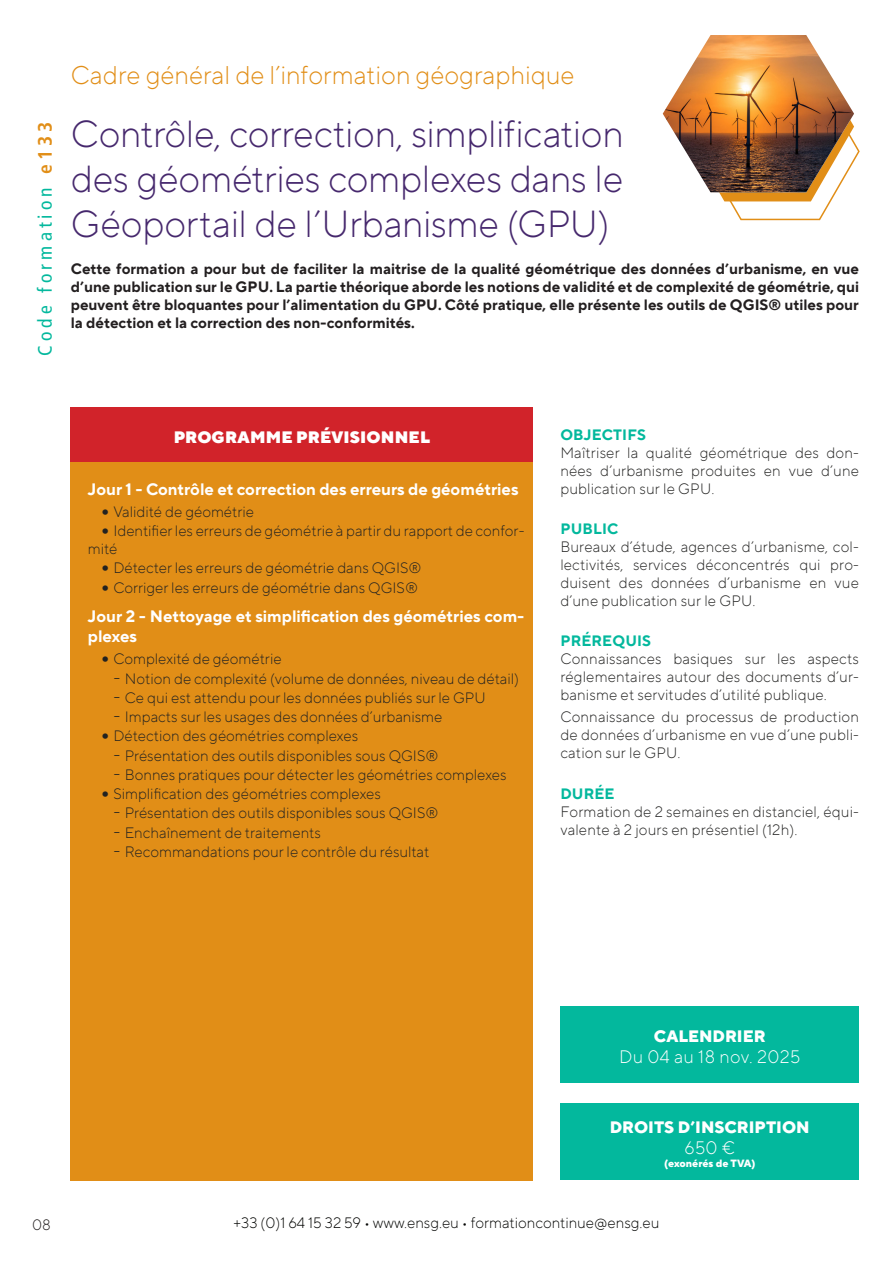
<style>
.page{position:relative;width:893px;height:1263px;background:#fff}
.page>*{position:absolute;margin:0;border:0;box-sizing:border-box;transform-origin:0 0}
.Titre_formation{font:300 37.5px/45px "TT Norms Pro";letter-spacing:-.01em;color:#46286d;text-align:justify}
.Rubrique_SIG_Projet{font:300 25.5px "TT Norms Pro";color:#e18e17}
.Code_formation{font:condensed 19.5px "Frutiger LT Std";letter-spacing:.21em;color:#03b89d}
.Dates_Prix{font:300 18px "TT Norms Pro";letter-spacing:.02em;color:#fff}
.Programme_Titre_Intérieur{font:700 16.5px/19.8px "TT Norms Pro";color:#fff}
.Calendrier_Droits_Titre{font:800 16.5px "TT Norms Pro";color:#fff}
.Programme_prévisionnel_TITRE{font:900 16.5px "TT Norms Pro";letter-spacing:.01em;color:#fff}
.Droite_texte{font:300 15px/18px "TT Norms Pro";color:#222221;text-align:justify}
.Chapo{font:700 15px/18px "TT Norms Pro";color:#231f20;text-align:justify}
.Bas_de_page{font:300 15px "TT Norms Pro";color:#040503}
.Droite_Titre{font:700 15px "TT Norms Pro";letter-spacing:.01em;color:#03b89d}
.t1{font:300 15px "TT Norms Pro";color:#231f20}
.t2{font:800 10.5px "TT Norms Pro";color:#fff}
.s1{font-weight:700;color:#e18e17}
.s2{font-weight:900;font-size:18px}
.s3{font-size:18px}
</style>
<div class="page">
<svg style="left:710px;top:141px;width:150px;height:80px"></svg>
<img style="left:663px;top:35px;width:191px;height:157px">
<svg style="left:419px;top:1180px;width:114px;height:1px"></svg>
<div style="left:71px;top:462px;width:462px;height:718px;background:#e18e17"></div>
<div style="left:71px;top:407px;width:462px;height:55px;background:#d1232a"></div>
<div style="left:560px;top:1104px;width:299px;height:76px;background:#03b89d"></div>
<div style="left:560px;top:1006px;width:299px;height:77px;background:#03b89d"></div>
<p class="Code_formation" style="left:34px;top:356px;width:235px;rotate:-90deg">Code formation <span class="s1">e133</span></p>
<p class="Rubrique_SIG_Projet" style="left:71px;top:57px;width:505px">Cadre général de l’information géographique</p>
<p class="Titre_formation" style="left:71px;top:109px;width:554px">Contrôle, correction, simplification des géométries complexes dans le Géoportail de l’Urbanisme (GPU)</p>
<p class="Chapo" style="left:71px;top:258px;width:790px">Cette formation a pour but de faciliter la maitrise de la qualité géométrique des données d’urbanisme, en vue d’une publication sur le GPU. La partie théorique aborde les notions de validité et de complexité de géométrie, qui peuvent être bloquantes pour l’alimentation du GPU. Côté pratique, elle présente les outils de QGIS® utiles pour la détection et la correction des non-conformités.</p>
<p class="Programme_prévisionnel_TITRE" style="left:174px;top:424px;width:258px">PROGRAMME PRÉVISIONNEL</p>
<p class="Programme_Titre_Intérieur" style="left:88px;top:478px;width:432px">Jour 1 - Contrôle et correction des erreurs de géométries</p>
<p class="Droite_texte" style="left:101px;top:501px;width:155px"><span class="s2">•</span> Validité de géométrie</p>
<p class="Droite_texte" style="left:88px;top:521px;width:438px;text-indent:13px"><span class="s2">•</span> Identifier les erreurs de géométrie à partir du rapport de confor&shy;mité</p>
<p class="Droite_texte" style="left:101px;top:558px;width:323px"><span class="s2">•</span> Détecter les erreurs de géométrie dans QGIS®</p>
<p class="Droite_texte" style="left:101px;top:577px;width:319px"><span class="s2">•</span> Corriger les erreurs de géométrie dans QGIS®</p>
<p class="Programme_Titre_Intérieur" style="left:88px;top:605px;width:438px">Jour 2 - Nettoyage et simplification des géométries com&shy;plexes</p>
<p class="Droite_texte" style="left:101px;top:649px;width:182px"><span class="s2">•</span> Complexité de géométrie</p>
<p class="Droite_texte" style="left:113px;top:668px;width:407px"><span class="s3">-</span> Notion de complexité (volume de données, niveau de détail)</p>
<p class="Droite_texte" style="left:113px;top:687px;width:374px"><span class="s3">-</span> Ce qui est attendu pour les données publiés sur le GPU</p>
<p class="Droite_texte" style="left:113px;top:707px;width:331px"><span class="s3">-</span> Impacts sur les usages des données d’urbanisme</p>
<p class="Droite_texte" style="left:101px;top:726px;width:259px"><span class="s2">•</span> Détection des géométries complexes</p>
<p class="Droite_texte" style="left:113px;top:745px;width:327px"><span class="s3">-</span> Présentation des outils disponibles sous QGIS®</p>
<p class="Droite_texte" style="left:113px;top:764px;width:395px"><span class="s3">-</span> Bonnes pratiques pour détecter les géométries complexes</p>
<p class="Droite_texte" style="left:101px;top:784px;width:282px"><span class="s2">•</span> Simplification des géométries complexes</p>
<p class="Droite_texte" style="left:113px;top:803px;width:327px"><span class="s3">-</span> Présentation des outils disponibles sous QGIS®</p>
<p class="Droite_texte" style="left:113px;top:822px;width:209px"><span class="s3">-</span> Enchaînement de traitements</p>
<p class="Droite_texte" style="left:113px;top:842px;width:317px"><span class="s3">-</span> Recommandations pour le contrôle du résultat</p>
<p class="Droite_Titre" style="left:560px;top:423px;width:87px">OBJECTIFS</p>
<p class="Droite_texte" style="left:560px;top:442px;width:300px">Maîtriser la qualité géométrique des don&shy;nées d’urbanisme produites en vue d’une publication sur le GPU.</p>
<p class="Droite_Titre" style="left:560px;top:517px;width:59px">PUBLIC</p>
<p class="Droite_texte" style="left:560px;top:536px;width:300px">Bureaux d’étude, agences d’urbanisme, col&shy;lectivités, services déconcentrés qui pro&shy;duisent des données d’urbanisme en vue d’une publication sur le GPU.</p>
<p class="Droite_Titre" style="left:560px;top:630px;width:92px">PRÉREQUIS</p>
<p class="Droite_texte" style="left:560px;top:649px;width:300px">Connaissances basiques sur les aspects réglementaires autour des documents d’ur&shy;banisme et servitudes d’utilité publique.</p>
<p class="Droite_texte" style="left:560px;top:707px;width:300px">Connaissance du processus de production de données d’urbanisme en vue d’une publi&shy;cation sur le GPU.</p>
<p class="Droite_Titre" style="left:560px;top:782px;width:56px">DURÉE</p>
<p class="Droite_texte" style="left:560px;top:801px;width:300px">Formation de 2 semaines en distanciel, équi&shy;valente à 2 jours en présentiel (12h).</p>
<p class="Calendrier_Droits_Titre" style="left:654px;top:1023px;width:113px">CALENDRIER</p>
<p class="Dates_Prix" style="left:619px;top:1044px;width:183px">Du 04 au 18 nov. 2025</p>
<p class="Calendrier_Droits_Titre" style="left:610px;top:1114px;width:201px">DROITS D’INSCRIPTION</p>
<p class="Dates_Prix" style="left:684px;top:1135px;width:52px">650 €</p>
<p class="t2" style="left:664px;top:1155px;width:93px">(exonérés de TVA)</p>
<p class="t1" style="left:32px;top:1214px;width:20px">08</p>
<p class="Bas_de_page" style="left:234px;top:1212px;width:427px">+33 (0)1 64 15 32 59 • www.ensg.eu • formationcontinue@ensg.eu</p>
</div>
